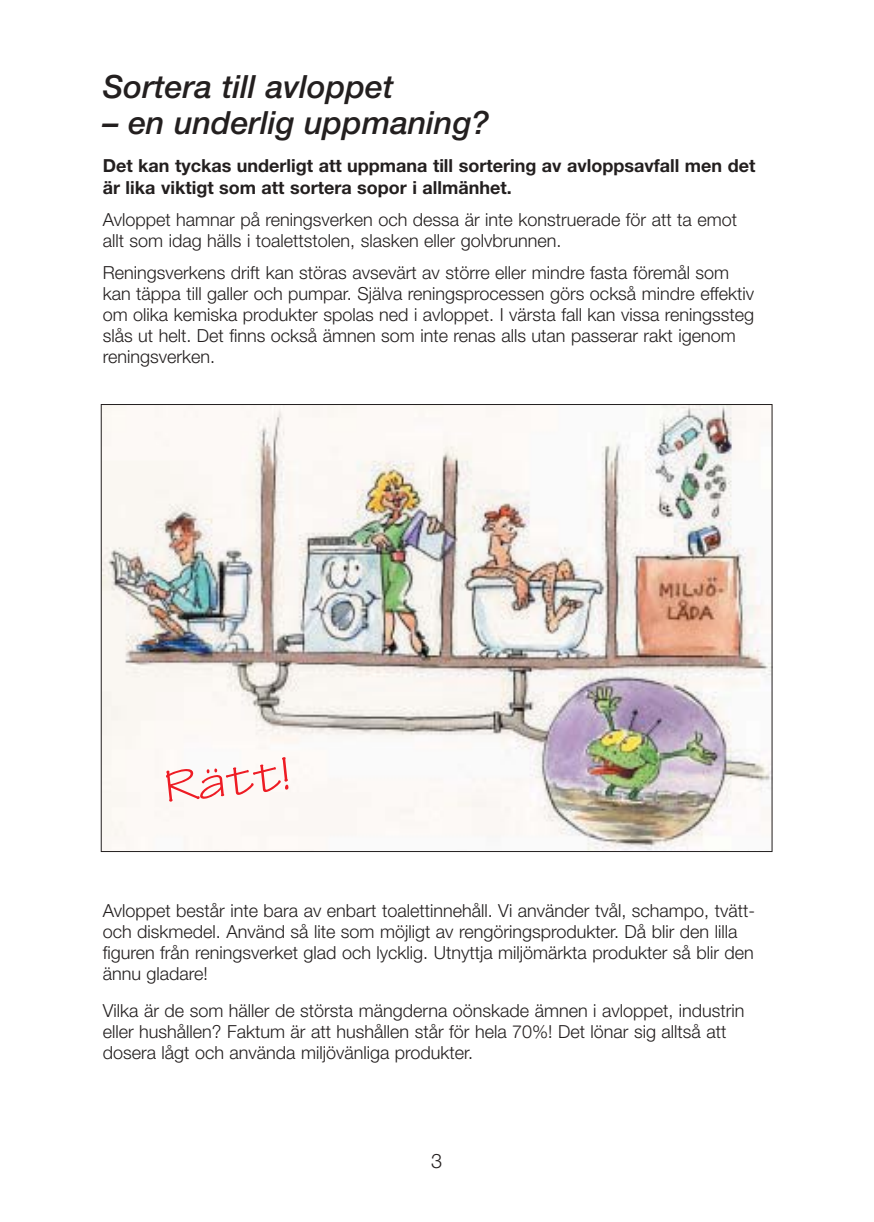
<style>
.page{position:relative;width:874px;height:1222px;background:#fff}
.page>*{position:absolute;margin:0;border:0;box-sizing:border-box;transform-origin:0 0}
.t1{font:47.6px "Tekton MM 240 850";color:#ee1c24}
.t2{font:italic 500 32px "Helvetica Neue";color:#231f1f}
.t3{font:300 20px "Helvetica Neue";color:#231f1f}
.t4{font:300 18px/21px "Helvetica Neue";color:#231f1f}
.t5{font:700 18px/21.6px "Helvetica Neue";color:#231f1f}
</style>
<div class="page">
<img style="left:103px;top:406px;width:668px;height:444px">
<h2 class="t2" style="left:103px;top:75px;width:292px">Sortera till avloppet</h2>
<h2 class="t2" style="left:103px;top:111px;width:388px">– en underlig uppmaning?</h2>
<p class="t5" style="left:103px;top:156px;width:654px">Det kan tyckas underligt att uppmana till sortering av avloppsavfall men det är lika viktigt som att sortera sopor i allmänhet.</p>
<p class="t4" style="left:103px;top:211px;width:636px">Avloppet hamnar på reningsverken och dessa är inte konstruerade för att ta emot allt som idag hälls i toalettstolen, slasken eller golvbrunnen.</p>
<p class="t4" style="left:103px;top:264px;width:653px">Reningsverkens drift kan störas avsevärt av större eller mindre fasta föremål som kan täppa till galler och pumpar. Själva reningsprocessen görs också mindre effektiv om olika kemiska produkter spolas ned i avloppet. I värsta fall kan vissa reningssteg slås ut helt. Det finns också ämnen som inte renas alls utan passerar rakt igenom reningsverken.</p>
<h1 class="t1" style="left:162px;top:771px;width:129px;rotate:-6deg">Rätt!</h1>
<p class="t4" style="left:103px;top:902px;width:654px">Avloppet består inte bara av enbart toalettinnehåll. Vi använder tvål, schampo, tvätt&shy;och diskmedel. Använd så lite som möjligt av rengöringsprodukter. Då blir den lilla figuren från reningsverket glad och lycklig. Utnyttja miljömärkta produkter så blir den ännu gladare!</p>
<p class="t4" style="left:103px;top:1002px;width:643px">Vilka är de som häller de största mängderna oönskade ämnen i avloppet, industrin eller hushållen? Faktum är att hushållen står för hela 70%! Det lönar sig alltså att dosera lågt och använda miljövänliga produkter.</p>
<p class="t3" style="left:431px;top:1154px;width:13px">3</p>
</div>
